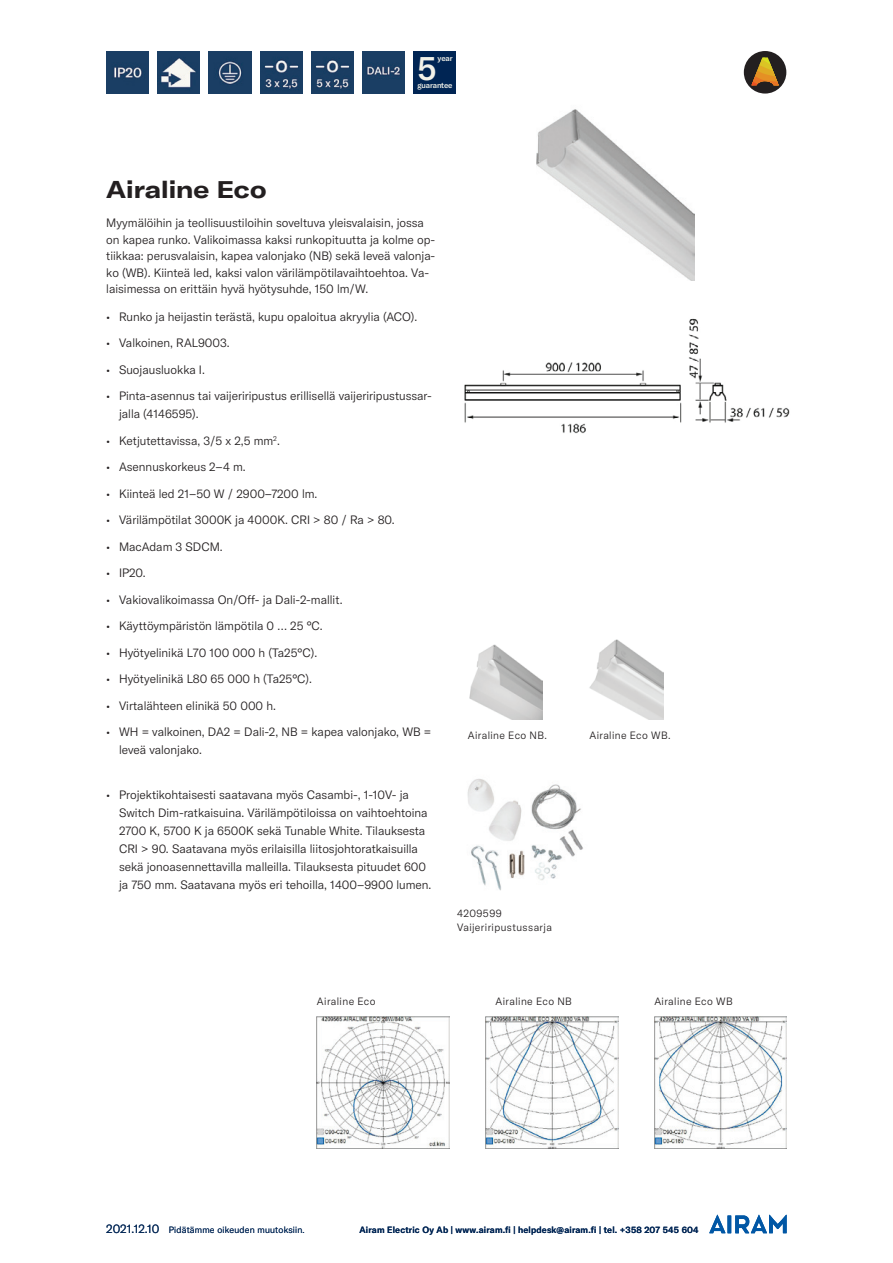
<style>
.page{position:relative;width:893px;height:1263px;background:#fff}
.page>*{position:absolute;margin:0;border:0;box-sizing:border-box;transform-origin:0 0}
.t1{font:500 33px "GT America";color:#f2f2e9}
.t2{font:700 expanded 24px "GT America";color:#231f20}
.t3{font:300 12px/18px "GT America";color:#231f20}
.t4{font:300 10.5px/13.5px "GT America";letter-spacing:.035em;color:#231f20}
.t5{font:500 9px "GT America";letter-spacing:.02em;color:#002554}
.t6{font:300 9px "GT America";letter-spacing:.02em;color:#002554}
.t7{font:500 7.8px "GT America";color:#f2f2e9}
.s1{font-size:12px}
</style>
<div class="page">
<img style="left:317px;top:1016px;width:132px;height:133px">
<img style="left:486px;top:1016px;width:132px;height:133px">
<img style="left:654px;top:1016px;width:133px;height:133px">
<svg style="left:727px;top:1215px;width:4px;height:18px"></svg>
<svg style="left:709px;top:1215px;width:17px;height:18px"></svg>
<svg style="left:735px;top:1215px;width:52px;height:18px"></svg>
<img style="left:106px;top:51px;width:43px;height:43px">
<img style="left:157px;top:51px;width:43px;height:43px">
<img style="left:209px;top:51px;width:42px;height:43px">
<img style="left:260px;top:51px;width:43px;height:43px">
<img style="left:362px;top:51px;width:43px;height:43px">
<img style="left:536px;top:109px;width:158px;height:172px">
<img style="left:464px;top:318px;width:326px;height:116px">
<img style="left:467px;top:779px;width:116px;height:112px">
<div style="left:744px;top:51px;width:42px;height:43px;background:#231f20;border-radius:50%"></div>
<svg style="left:751px;top:57px;width:28px;height:28px"></svg>
<img style="left:469px;top:644px;width:73px;height:76px">
<img style="left:589px;top:639px;width:75px;height:81px">
<img style="left:311px;top:51px;width:43px;height:43px">
<div style="left:414px;top:51px;width:42px;height:43px;background:#002554"></div>
<h1 class="t1" style="left:418px;top:48px;width:21px">5</h1>
<p class="t7" style="left:438px;top:53px;width:17px">year</p>
<p class="t7" style="left:417px;top:81px;width:37px">guarantee</p>
<h2 class="t2" style="left:106px;top:174px;width:162px">Airaline Eco</h2>
<p class="t3" style="left:106px;top:215px;width:331px;line-height:16.5px">Myymälöihin ja teollisuustiloihin soveltuva yleisvalaisin, jossa on kapea runko. Valikoimassa kaksi runkopituutta ja kolme op&shy;tiikkaa: perusvalaisin, kapea valonjako (NB) sekä leveä valonja&shy;ko (WB). Kiinteä led, kaksi valon värilämpötilavaihtoehtoa. Va&shy;laisimessa on erittäin hyvä hyötysuhde, 150 lm/W.</p>
<p class="t3" style="left:106px;top:307px;width:313px">• Runko ja heijastin terästä, kupu opaloitua akryylia (ACO).</p>
<p class="t3" style="left:106px;top:334px;width:125px">• Valkoinen, RAL9003.</p>
<p class="t3" style="left:106px;top:360px;width:100px">• Suojausluokka I.</p>
<p class="t3" style="left:119px;top:387px;width:314px;text-indent:-13px">• Pinta-asennus tai vaijeriripustus erillisellä vaijeriripustussar&shy;jalla (4146595).</p>
<p class="t3" style="left:106px;top:431px;width:175px">• Ketjutettavissa, 3/5 x 2,5 mm<sup>2</sup>.</p>
<p class="t3" style="left:106px;top:458px;width:141px">• Asennuskorkeus 2–4 m.</p>
<p class="t3" style="left:106px;top:484px;width:213px">• Kiinteä led 21–50 W / 2900–7200 lm.</p>
<p class="t3" style="left:106px;top:511px;width:290px">• Värilämpötilat 3000K ja 4000K. CRI &gt; 80 / Ra &gt; 80.</p>
<p class="t3" style="left:106px;top:538px;width:118px">• MacAdam 3 SDCM.</p>
<p class="t3" style="left:106px;top:564px;width:41px">• IP20.</p>
<p class="t3" style="left:106px;top:591px;width:238px">• Vakiovalikoimassa On/Off- ja Dali-2-mallit.</p>
<p class="t3" style="left:106px;top:617px;width:218px">• Käyttöympäristön lämpötila 0 … 25 °C.</p>
<p class="t3" style="left:106px;top:644px;width:212px">• Hyötyelinikä L70 100 000 h (Ta25°C).</p>
<p class="t3" style="left:106px;top:670px;width:207px">• Hyötyelinikä L80 65 000 h (Ta25°C).</p>
<p class="t3" style="left:106px;top:697px;width:171px">• Virtalähteen elinikä 50 000 h.</p>
<p class="t3" style="left:119px;top:723px;width:314px;text-indent:-13px">• WH = valkoinen, DA2 = Dali-2, NB = kapea valonjako, WB = leveä valonjako.</p>
<p class="t3" style="left:119px;top:786px;width:314px;text-indent:-13px">• Projektikohtaisesti saatavana myös Casambi-, 1-10V- ja Switch Dim-ratkaisuina. Värilämpötiloissa on vaihtoehtoina 2700 K, 5700 K ja 6500K sekä Tunable White. Tilauksesta CRI &gt; 90. Saatavana myös erilaisilla liitosjohtoratkaisuilla sekä jonoasennettavilla malleilla. Tilauksesta pituudet 600 ja 750 mm. Saatavana myös eri tehoilla, 1400–9900 lumen.</p>
<p class="t4" style="left:468px;top:728px;width:81px">Airaline Eco NB.</p>
<p class="t4" style="left:589px;top:728px;width:83px">Airaline Eco WB.</p>
<p class="t4" style="left:457px;top:907px;width:96px">4209599<br>Vaijeriripustussarja</p>
<p class="t4" style="left:317px;top:994px;width:60px">Airaline Eco</p>
<p class="t4" style="left:496px;top:994px;width:78px">Airaline Eco NB</p>
<p class="t4" style="left:654px;top:994px;width:80px">Airaline Eco WB</p>
<p class="t6" style="left:106px;top:1225px;width:200px"><span class="s1">2021.12.10</span> Pidätämme oikeuden muutoksiin.</p>
<p class="t5" style="left:359px;top:1225px;width:341px">Airam Electric Oy Ab | www.airam.fi | helpdesk@airam.fi | tel. +358 207 545 604</p>
</div>
